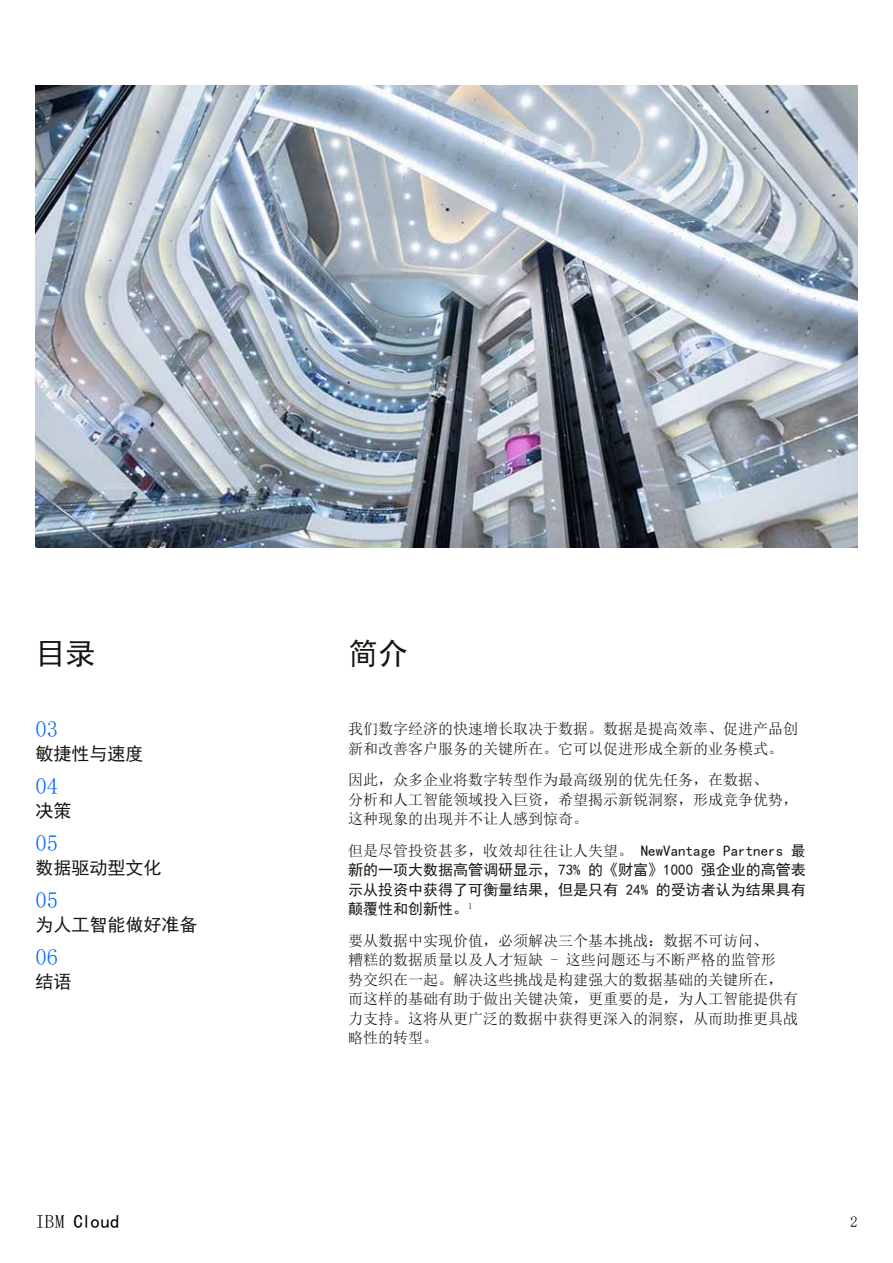
<style>
.page{position:relative;width:893px;height:1263px;background:#fff}
.page>*{position:absolute;margin:0;border:0;box-sizing:border-box;transform-origin:0 0}
.t1{font:30px "Sim Hei";color:#171711}
.t2{font:22.5px "Sim Sun";color:#0062ff}
.t3{font:18.75px "Sim Hei";letter-spacing:-.01em;color:#000}
.t4{font:18px "Sim Hei";color:#171711}
.t5{font:15px/19.5px "Sim Sun";color:#171711}
.t6{font:15px/19.5px "Sim Hei";color:#171711;text-align:justify}
.t7{font:15px "Sim Sun";color:#000}
.s1{font-family:"Sim Hei"}
.s2{font-family:"Sim Sun"}
</style>
<div class="page">
<img style="left:35px;top:85px;width:822px;height:463px">
<h1 class="t1" style="left:35px;top:638px;width:61px">目录</h1>
<h1 class="t1" style="left:348px;top:638px;width:61px">简介</h1>
<h2 class="t2" style="left:35px;top:718px;width:24px">03</h2>
<p class="t4" style="left:35px;top:744px;width:110px">敏捷性与速度</p>
<h2 class="t2" style="left:35px;top:775px;width:24px">04</h2>
<p class="t4" style="left:35px;top:801px;width:38px">决策</p>
<h2 class="t2" style="left:35px;top:832px;width:24px">05</h2>
<p class="t4" style="left:35px;top:858px;width:128px">数据驱动型文化</p>
<h2 class="t2" style="left:35px;top:889px;width:24px">05</h2>
<p class="t4" style="left:35px;top:915px;width:164px">为人工智能做好准备</p>
<h2 class="t2" style="left:35px;top:946px;width:24px">06</h2>
<p class="t4" style="left:35px;top:972px;width:38px">结语</p>
<p class="t5" style="left:348px;top:719px;width:452px">我们数字经济的快速增长取决于数据。数据是提高效率、促进产品创新和改善客户服务的关键所在。它可以促进形成全新的业务模式。</p>
<p class="t5" style="left:348px;top:770px;width:452px">因此，众多企业将数字转型作为最高级别的优先任务，在数据、<br>分析和人工智能领域投入巨资，希望揭示新锐洞察，形成竞争优势，这种现象的出现并不让人感到惊奇。</p>
<p class="t5" style="left:348px;top:841px;width:459px">但是尽管投资甚多，收效却往往让人失望。 <span class="s1">NewVantage Partners 最</span></p>
<p class="t6" style="left:348px;top:860px;width:459px">新的一项大数据高管调研显示，73% 的《财富》1000 强企业的高管表示从投资中获得了可衡量结果，但是只有 24% 的受访者认为结果具有颠覆性和创新性。<sup>1</sup></p>
<p class="t5" style="left:348px;top:931px;width:452px">要从数据中实现价值，必须解决三个基本挑战：数据不可访问、<br>糟糕的数据质量以及人才短缺 - 这些问题还与不断严格的监管形<br>势交织在一起。解决这些挑战是构建强大的数据基础的关键所在，而这样的基础有助于做出关键决策，更重要的是，为人工智能提供有力支持。这将从更广泛的数据中获得更深入的洞察，从而助推更具战略性的转型。</p>
<p class="t3" style="left:35px;top:1212px;width:86px"><span class="s2">IBM</span> Cloud</p>
<p class="t7" style="left:850px;top:1214px;width:9px">2</p>
</div>
